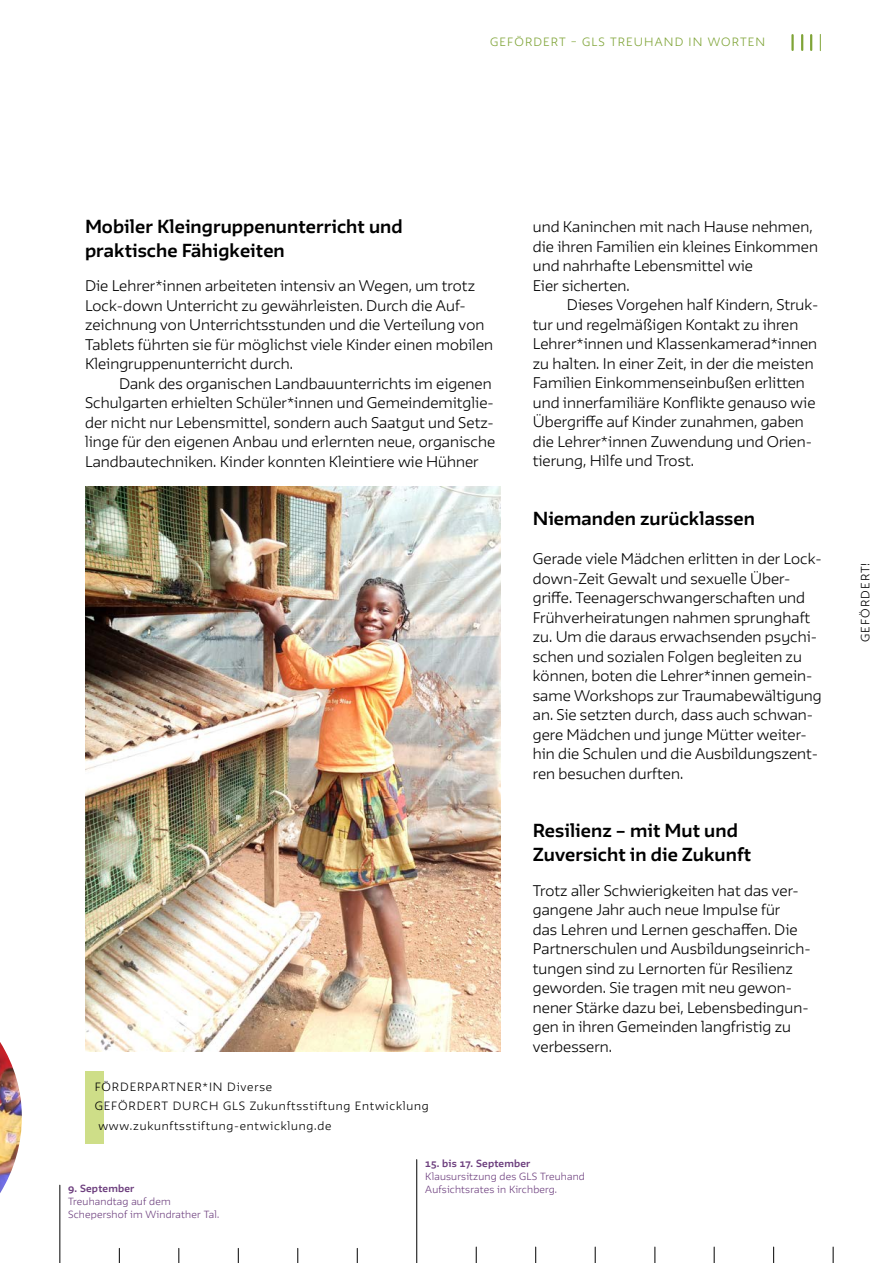
<style>
.page{position:relative;width:893px;height:1263px;background:#fff}
.page>*{position:absolute;margin:0;border:0;box-sizing:border-box;transform-origin:0 0}
.t1{font:700 16.5px/24px "GLS Irma";letter-spacing:.005em;color:#000}
.t2{font:300 13.5px/19.5px "GLS Irma";letter-spacing:.005em;color:#000}
.t3{font:300 10.5px "GLS Irma";letter-spacing:.075em;color:#000}
.t4{font:300 10.5px "GLS Irma";letter-spacing:.11em;color:#7fa437}
.t5{font:300 10.5px "GLS Irma";letter-spacing:.11em;color:#000}
.t6{font:300 9.15px/13.2px "GLS Irma";letter-spacing:.02em;color:#6d3f7e}
.t7{font:700 9.15px "GLS Irma";letter-spacing:.02em;color:#6d3f7e}
</style>
<div class="page">
<img style="left:0;top:1042px;width:22px;height:151px">
<div style="left:85px;top:1071px;width:18px;height:73px;background:#cede88"></div>
<img style="left:85px;top:486px;width:416px;height:566px">
<svg style="left:476px;top:1247px;width:1px;height:16px"></svg>
<hr style="left:416px;top:1159px;width:1px;height:104px;background:#000">
<svg style="left:595px;top:1247px;width:1px;height:16px"></svg>
<svg style="left:535px;top:1247px;width:1px;height:16px"></svg>
<svg style="left:714px;top:1247px;width:1px;height:16px"></svg>
<svg style="left:833px;top:1247px;width:1px;height:16px"></svg>
<svg style="left:773px;top:1247px;width:1px;height:16px"></svg>
<svg style="left:238px;top:1248px;width:1px;height:15px"></svg>
<svg style="left:119px;top:1248px;width:1px;height:15px"></svg>
<hr style="left:59px;top:1185px;width:1px;height:78px;background:#000">
<svg style="left:357px;top:1248px;width:1px;height:15px"></svg>
<svg style="left:297px;top:1248px;width:1px;height:15px"></svg>
<svg style="left:654px;top:1247px;width:1px;height:16px"></svg>
<svg style="left:178px;top:1248px;width:1px;height:15px"></svg>
<hr style="left:791px;top:35px;width:3px;height:15px;background:#7fa437">
<svg style="left:801px;top:35px;width:2px;height:15px"></svg>
<svg style="left:820px;top:34px;width:1px;height:17px"></svg>
<svg style="left:810px;top:35px;width:2px;height:15px"></svg>
<p class="t4" style="left:490px;top:35px;width:276px">GEFÖRDERT – GLS TREUHAND IN WORTEN</p>
<p class="t1" style="left:85px;top:214px;width:319px">Mobiler Kleingruppenunterricht und praktische Fähigkeiten</p>
<p class="t2" style="left:85px;top:276px;width:410px">Die Lehrer*innen arbeiteten intensiv an Wegen, um trotz Lock-down Unterricht zu gewährleisten. Durch die Auf&shy;zeichnung von Unterrichtsstunden und die Verteilung von Tablets führten sie für möglichst viele Kinder einen mobilen Kleingruppenunterricht durch.</p>
<p class="t2" style="left:85px;top:373px;width:412px;text-indent:34px">Dank des organischen Landbauunterrichts im eigenen Schulgarten erhielten Schüler*innen und Gemeindemitglie&shy;der nicht nur Lebensmittel, sondern auch Saatgut und Setz&shy;linge für den eigenen Anbau und erlernten neue, organische Landbautechniken. Kinder konnten Kleintiere wie Hühner</p>
<p class="t3" style="left:95px;top:1079px;width:179px">FÖRDERPARTNER*IN Diverse</p>
<p class="t3" style="left:95px;top:1099px;width:336px">GEFÖRDERT DURCH GLS Zukunftsstiftung Entwicklung</p>
<p class="t3" style="left:98px;top:1118px;width:235px">www.zukunftsstiftung-entwicklung.de</p>
<p class="t2" style="left:533px;top:217px;width:287px">und Kaninchen mit nach Hause nehmen, die ihren Familien ein kleines Einkommen und nahrhafte Lebensmittel wie<br>Eier sicherten.</p>
<p class="t2" style="left:533px;top:295px;width:287px;text-indent:34px">Dieses Vorgehen half Kindern, Struk&shy;tur und regelmäßigen Kontakt zu ihren Lehrer*innen und Klassenkamerad*innen zu halten. In einer Zeit, in der die meisten Familien Einkommenseinbußen erlitten und innerfamiliäre Konflikte genauso wie Übergriffe auf Kinder zunahmen, gaben die Lehrer*innen Zuwendung und Orien&shy;tierung, Hilfe und Trost.</p>
<p class="t1" style="left:533px;top:506px;width:224px">Niemanden zurücklassen</p>
<p class="t2" style="left:533px;top:549px;width:290px">Gerade viele Mädchen erlitten in der Lock&shy;down-Zeit Gewalt und sexuelle Über&shy;griffe. Teenagerschwangerschaften und Frühverheiratungen nahmen sprunghaft zu. Um die daraus erwachsenden psychi&shy;schen und sozialen Folgen begleiten zu können, boten die Lehrer*innen gemein&shy;same Workshops zur Traumabewältigung an. Sie setzten durch, dass auch schwan&shy;gere Mädchen und junge Mütter weiter&shy;hin die Schulen und die Ausbildungszent&shy;ren besuchen durften.</p>
<p class="t1" style="left:533px;top:818px;width:220px">Resilienz – mit Mut und<br>Zuversicht in die Zukunft</p>
<p class="t2" style="left:533px;top:880px;width:279px">Trotz aller Schwierigkeiten hat das ver&shy;gangene Jahr auch neue Impulse für<br>das Lehren und Lernen geschaffen. Die Partnerschulen und Ausbildungseinrich&shy;tungen sind zu Lernorten für Resilienz geworden. Sie tragen mit neu gewon&shy;nener Stärke dazu bei, Lebensbedingun&shy;gen in ihren Gemeinden langfristig zu verbessern.</p>
<p class="t7" style="left:68px;top:1182px;width:68px">9. September</p>
<p class="t6" style="left:68px;top:1195px;width:153px">Treuhandtag auf dem<br>Schepershof im Windrather Tal.</p>
<p class="t7" style="left:425px;top:1157px;width:106px">15. bis 17. September</p>
<p class="t6" style="left:425px;top:1169px;width:161px">Klausursitzung des GLS Treuhand<br>Aufsichtsrates in Kirchberg.</p>
<p class="t5" style="left:858px;top:642px;width:81px;rotate:-90deg">GEFÖRDERT!</p>
</div>
